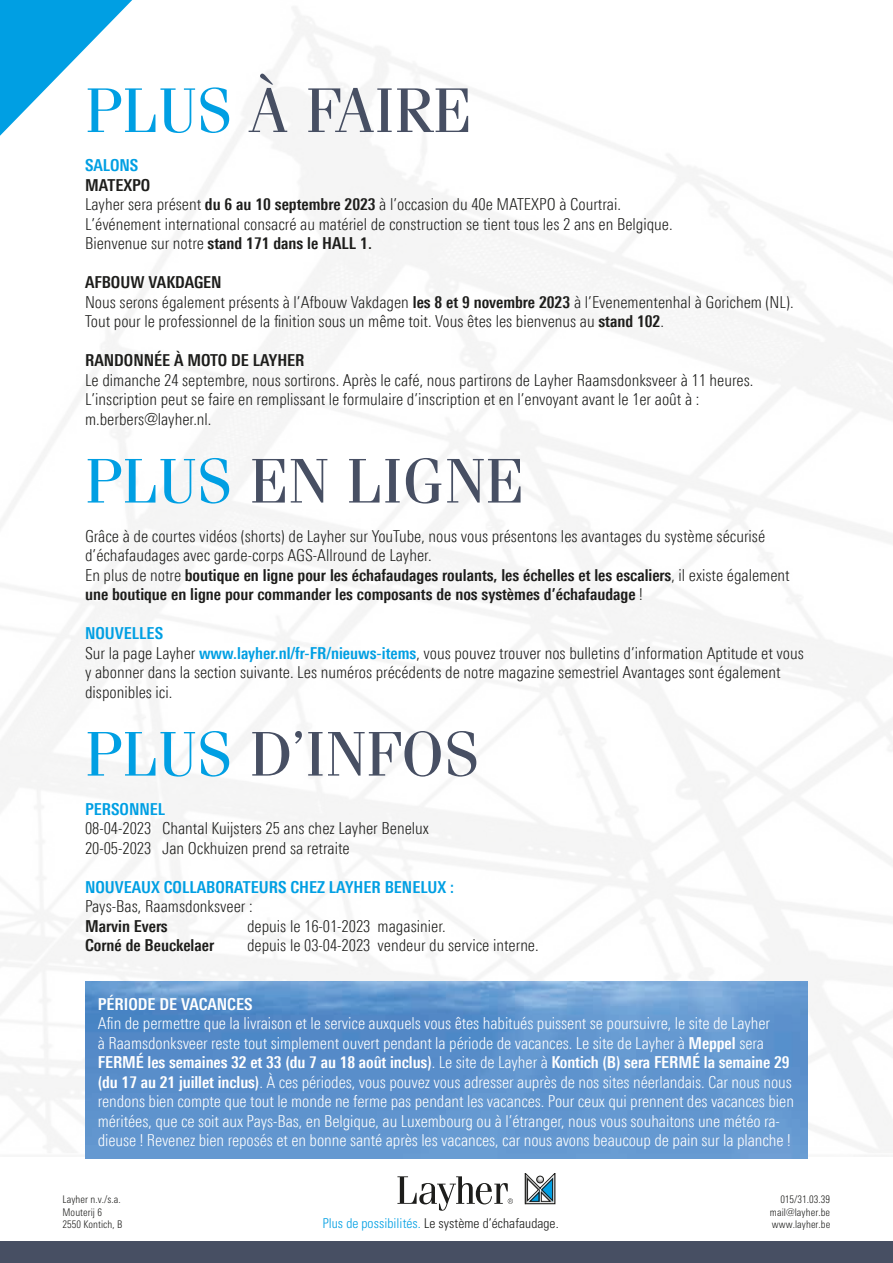
<style>
.page{position:relative;width:893px;height:1263px;background:#fff}
.page>*{position:absolute;margin:0;border:0;box-sizing:border-box;transform-origin:0 0}
.t1{font:63px "Fenice Pro ITC";color:#474f63}
.t2{font:300 16.5px/19.5px "Linotype Univers 320 Cn";color:#1d1d1b}
.t3{font:300 16.5px/19.5px "Linotype Univers 320 Cn";letter-spacing:-.005em;color:#fff}
.t4{font:700 16.5px/19.5px "Linotype Univers 620 Cn";color:#1d1d1b}
.t5{font:700 16.5px "Linotype Univers 620 Cn";letter-spacing:-.005em;color:#fff}
.t6{font:700 16.5px "Linotype Univers 620 Cn";color:#009fe3}
.t7{font:300 condensed 13.5px "Univers";letter-spacing:.005em;color:#1d1d1b}
.t8{font:300 condensed 10.5px/12.6px "LT Univers";letter-spacing:.005em;color:#1d1d1b}
.s1{color:#009fe3}
.s2{font-family:"Linotype Univers 620 Cn";font-weight:700}
.s3{font-family:"Linotype Univers 320 Cn";font-weight:300}
.s4{font-family:"Linotype Univers 620 Cn";font-weight:700;color:#009fe3}
</style>
<div class="page">
<img style="left:0;top:7px;width:893px;height:1149px">
<img style="left:85px;top:982px;width:723px;height:176px">
<svg style="left:0;top:0;width:132px;height:136px"></svg>
<div style="left:0;top:1242px;width:893px;height:21px;background:#474f63"></div>
<svg style="left:397px;top:1176px;width:116px;height:35px"></svg>
<svg style="left:525px;top:1173px;width:30px;height:31px"></svg>
<h1 class="t1" style="left:85px;top:72px;width:388px"><span class="s1">PLUS</span> À FAIRE</h1>
<p class="t6" style="left:85px;top:155px;width:55px">SALONS</p>
<p class="t4" style="left:85px;top:175px;width:67px">MATEXPO</p>
<p class="t2" style="left:85px;top:194px;width:589px">Layher sera présent <span class="s2">du 6 au 10 septembre 2023</span> à l’occasion du 40e MATEXPO à Courtrai.<br>L’événement international consacré au matériel de construction se tient tous les 2 ans en Belgique.</p>
<p class="t4" style="left:85px;top:233px;width:288px"><span class="s3">Bienvenue sur notre</span> stand 171 dans le HALL 1.</p>
<p class="t4" style="left:85px;top:272px;width:138px">AFBOUW VAKDAGEN</p>
<p class="t2" style="left:85px;top:292px;width:710px">Nous serons également présents à l’Afbouw Vakdagen <span class="s2">les 8 et 9 novembre 2023</span> à l’Evenementenhal à Gorichem (NL).<br>Tout pour le professionnel de la finition sous un même toit. Vous êtes les bienvenus au <span class="s2">stand 102</span>.</p>
<p class="t4" style="left:85px;top:350px;width:221px">RANDONNÉE À MOTO DE LAYHER</p>
<p class="t2" style="left:85px;top:370px;width:670px">Le dimanche 24 septembre, nous sortirons. Après le café, nous partirons de Layher Raamsdonksveer à 11 heures.<br>L’inscription peut se faire en remplissant le formulaire d’inscription et en l’envoyant avant le 1er août à : m.berbers@layher.nl.</p>
<h1 class="t1" style="left:85px;top:442px;width:440px"><span class="s1">PLUS</span> EN LIGNE</h1>
<p class="t2" style="left:85px;top:526px;width:682px">Grâce à de courtes vidéos (shorts) de Layher sur YouTube, nous vous présentons les avantages du système sécurisé d’échafaudages avec garde-corps AGS-Allround de Layher.</p>
<p class="t4" style="left:85px;top:565px;width:706px"><span class="s3">En plus de notre</span> boutique en ligne pour les échafaudages roulants, les échelles et les escaliers<span class="s3">, il existe également </span>une boutique en ligne pour commander les composants de nos systèmes d’échafaudage <span class="s3">!</span></p>
<p class="t6" style="left:85px;top:623px;width:80px">NOUVELLES</p>
<p class="t2" style="left:85px;top:643px;width:720px">Sur la page Layher <span class="s4">www.layher.nl/fr-FR/nieuws-items</span>, vous pouvez trouver nos bulletins d’information Aptitude et vous y abonner dans la section suivante. Les numéros précédents de notre magazine semestriel Avantages sont également disponibles ici.</p>
<h1 class="t1" style="left:85px;top:715px;width:396px"><span class="s1">PLUS</span> D’INFOS</h1>
<p class="t6" style="left:85px;top:799px;width:82px">PERSONNEL</p>
<p class="t2" style="left:85px;top:818px;width:345px">08-04-2023 Chantal Kuijsters 25 ans chez Layher Benelux<br>20-05-2023 Jan Ockhuizen prend sa retraite</p>
<p class="t6" style="left:85px;top:877px;width:370px">NOUVEAUX COLLABORATEURS CHEZ LAYHER BENELUX :</p>
<p class="t2" style="left:85px;top:896px;width:169px">Pays-Bas, Raamsdonksveer :</p>
<p class="t4" style="left:85px;top:916px;width:84px">Marvin Evers</p>
<p class="t2" style="left:247px;top:916px;width:200px">depuis le 16-01-2023 magasinier.</p>
<p class="t4" style="left:85px;top:935px;width:131px">Corné de Beuckelaer</p>
<p class="t2" style="left:247px;top:935px;width:293px">depuis le 03-04-2023 vendeur du service interne.</p>
<p class="t5" style="left:98px;top:994px;width:156px">PÉRIODE DE VACANCES</p>
<p class="t3" style="left:98px;top:1013px;width:674px">Afin de permettre que la livraison et le service auxquels vous êtes habitués puissent se poursuivre, le site de Layher à Raamsdonksveer reste tout simplement ouvert pendant la période de vacances. Le site de Layher à <span class="s2">Meppel</span> sera</p>
<p class="t5" style="left:98px;top:1052px;width:693px">FERMÉ les semaines 32 et 33 (du 7 au 18 août inclus)<span class="s3">. Le site de Layher à</span> Kontich (B) sera FERMÉ la semaine 29</p>
<p class="t3" style="left:98px;top:1072px;width:698px"><span class="s2">(du 17 au 21 juillet inclus)</span>. À ces périodes, vous pouvez vous adresser auprès de nos sites néerlandais. Car nous nous rendons bien compte que tout le monde ne ferme pas pendant les vacances. Pour ceux qui prennent des vacances bien méritées, que ce soit aux Pays-Bas, en Belgique, au Luxembourg ou à l’étranger, nous vous souhaitons une météo ra&shy;dieuse ! Revenez bien reposés et en bonne santé après les vacances, car nous avons beaucoup de pain sur la planche !</p>
<p class="t8" style="left:63px;top:1193px;width:61px">Layher n.v./s.a.<br>Mouterij 6<br>2550 Kontich, B</p>
<p class="t8" style="left:770px;top:1193px;width:62px;text-align:right">015/31.03.39 mail@layher.be</p>
<p class="t7" style="left:323px;top:1215px;width:237px"><span class="s1">Plus de possibilités.</span> Le système d’échafaudage.</p>
<p class="t8" style="left:772px;top:1218px;width:60px">www.layher.be</p>
</div>
